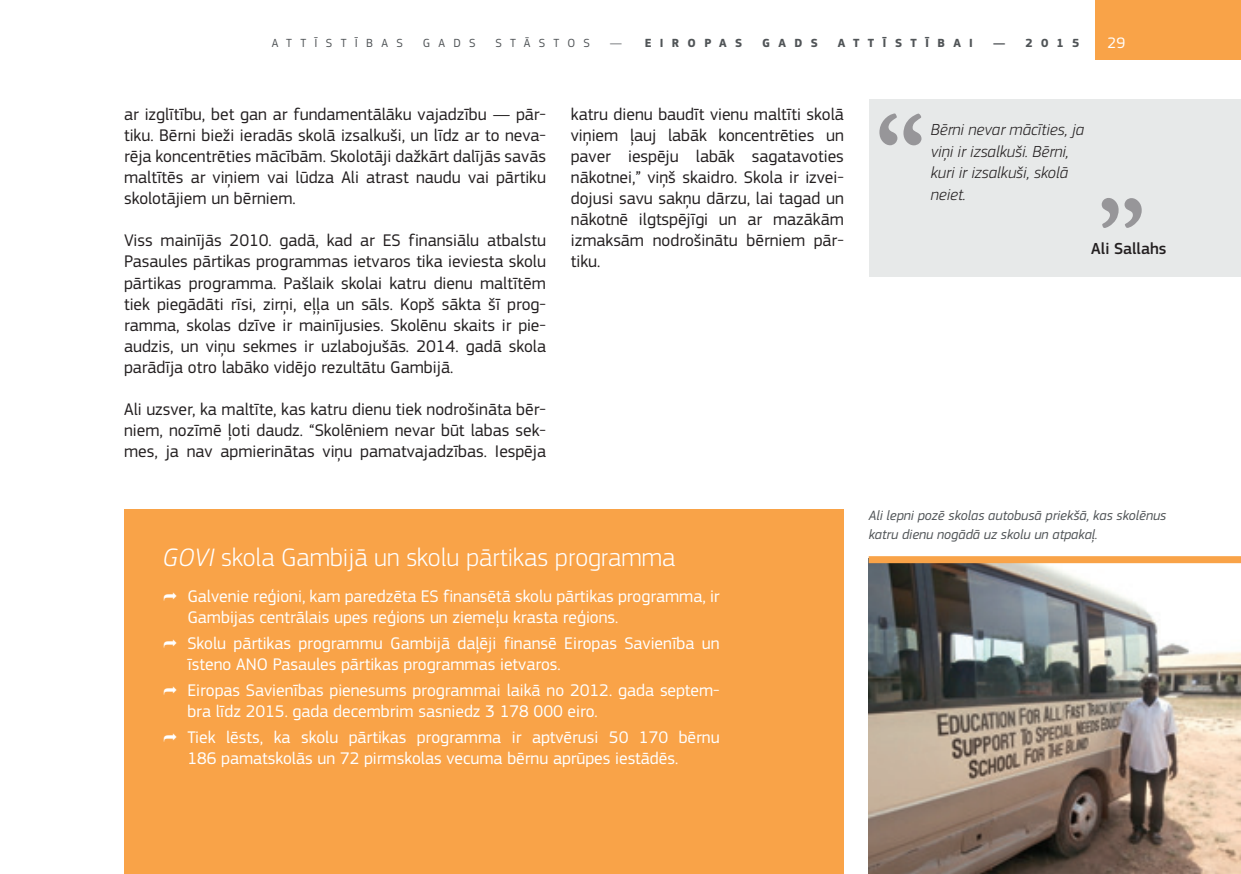
<style>
.page{position:relative;width:1241px;height:874px;background:#fff}
.page>*{position:absolute;margin:0;border:0;box-sizing:border-box;transform-origin:0 0}
.box_title{font:300 26.25px "EC Square Sans Pro";color:#fff}
.body{font:17.5px/21px "EC Square Sans Pro";color:#231f20;text-align:justify}
.t1{font:17.5px/21px "EC Square Sans Pro";color:#fff}
.quote{font:italic 300 16.62px/21.9px "EC Square Sans Pro";color:#231f20}
.quote_source{font:500 16.62px "EC Square Sans Pro";color:#231f20}
.t2{font:15.75px "EC Square Sans Pro";color:#fff}
.t3{font:italic 14px/19.2px "EC Square Sans Pro";color:#505457}
.t4{font:700 12.25px "EC Square Sans Pro";letter-spacing:.675em;color:#505457}
.t5{font:12.25px "EC Square Sans Pro";letter-spacing:.675em;color:#505457}
.s1{font-weight:400}
.s2{font-style:italic}
</style>
<div class="page">
<div style="left:1095px;top:0;width:145px;height:60px;background:#f9a348"></div>
<div style="left:868px;top:99px;width:372px;height:178px;background:#e7e9e9"></div>
<svg style="left:1101px;top:198px;width:40px;height:30px"></svg>
<svg style="left:879px;top:113px;width:42px;height:32px"></svg>
<div style="left:124px;top:509px;width:719px;height:364px;background:#f9a348"></div>
<img style="left:868px;top:563px;width:372px;height:310px">
<div style="left:868px;top:556px;width:372px;height:7px;background:#f9a348"></div>
<p class="t5" style="left:272px;top:36px;width:132px">ATTĪSTĪBAS</p>
<p class="t5" style="left:422px;top:36px;width:54px">GADS</p>
<p class="t5" style="left:495px;top:36px;width:96px">STĀSTOS</p>
<p class="t4" style="left:610px;top:36px;width:134px"><span class="s1">—</span> EIROPAS</p>
<p class="t4" style="left:762px;top:36px;width:57px">GADS</p>
<p class="t4" style="left:837px;top:36px;width:136px">ATTĪSTĪBAI</p>
<p class="t4" style="left:992px;top:36px;width:88px">— 2015</p>
<p class="t2" style="left:1107px;top:34px;width:19px">29</p>
<p class="body" style="left:124px;top:104px;width:423px">ar izglītību, bet gan ar fundamentālāku vajadzību — pār&shy;tiku. Bērni bieži ieradās skolā izsalkuši, un līdz ar to neva&shy;rēja koncentrēties mācībām. Skolotāji dažkārt dalījās savās maltītēs ar viņiem vai lūdza Ali atrast naudu vai pārtiku skolotājiem un bērniem.</p>
<p class="body" style="left:124px;top:230px;width:423px">Viss mainījās 2010. gadā, kad ar ES finansiālu atbalstu Pasaules pārtikas programmas ietvaros tika ieviesta skolu pārtikas programma. Pašlaik skolai katru dienu maltītēm tiek piegādāti rīsi, zirņi, eļļa un sāls. Kopš sākta šī prog&shy;ramma, skolas dzīve ir mainījusies. Skolēnu skaits ir pie&shy;audzis, un viņu sekmes ir uzlabojušās. 2014. gadā skola parādīja otro labāko vidējo rezultātu Gambijā.</p>
<p class="body" style="left:124px;top:398px;width:423px">Ali uzsver, ka maltīte, kas katru dienu tiek nodrošināta bēr&shy;niem, nozīmē ļoti daudz. “Skolēniem nevar būt labas sek&shy;mes, ja nav apmierinātas viņu pamatvajadzības. Iespēja</p>
<p class="body" style="left:570px;top:104px;width:274px">katru dienu baudīt vienu maltīti skolā viņiem ļauj labāk koncentrēties un paver iespēju labāk sagatavoties nākotnei,” viņš skaidro. Skola ir izvei&shy;dojusi savu sakņu dārzu, lai tagad un nākotnē ilgtspējīgi un ar mazākām izmaksām nodrošinātu bērniem pār&shy;tiku.</p>
<p class="box_title" style="left:162px;top:541px;width:514px"><span class="s2">GOVI</span> skola Gambijā un skolu pārtikas programma</p>
<p class="t1" style="left:187px;top:585px;width:533px">Galvenie reģioni, kam paredzēta ES finansētā skolu pārtikas programma, ir<br>Gambijas centrālais upes reģions un ziemeļu krasta reģions.</p>
<p class="t1" style="left:187px;top:632px;width:534px">Skolu pārtikas programmu Gambijā daļēji finansē Eiropas Savienība un īsteno ANO Pasaules pārtikas programmas ietvaros.</p>
<p class="t1" style="left:187px;top:679px;width:534px">Eiropas Savienības pienesums programmai laikā no 2012. gada septem&shy;bra līdz 2015. gada decembrim sasniedz 3 178 000 eiro.</p>
<p class="t1" style="left:187px;top:726px;width:534px">Tiek lēsts, ka skolu pārtikas programma ir aptvērusi 50 170 bērnu<br>186 pamatskolās un 72 pirmskolas vecuma bērnu aprūpes iestādēs.</p>
<p class="quote" style="left:930px;top:118px;width:155px">Bērni nevar mācīties, ja viņi ir izsalkuši. Bērni, kuri ir izsalkuši, skolā neiet.</p>
<p class="quote_source" style="left:1091px;top:239px;width:77px">Ali Sallahs</p>
<p class="t3" style="left:868px;top:505px;width:299px">Ali lepni pozē skolas autobusā priekšā, kas skolēnus katru dienu nogādā uz skolu un atpakaļ.</p>
</div>
